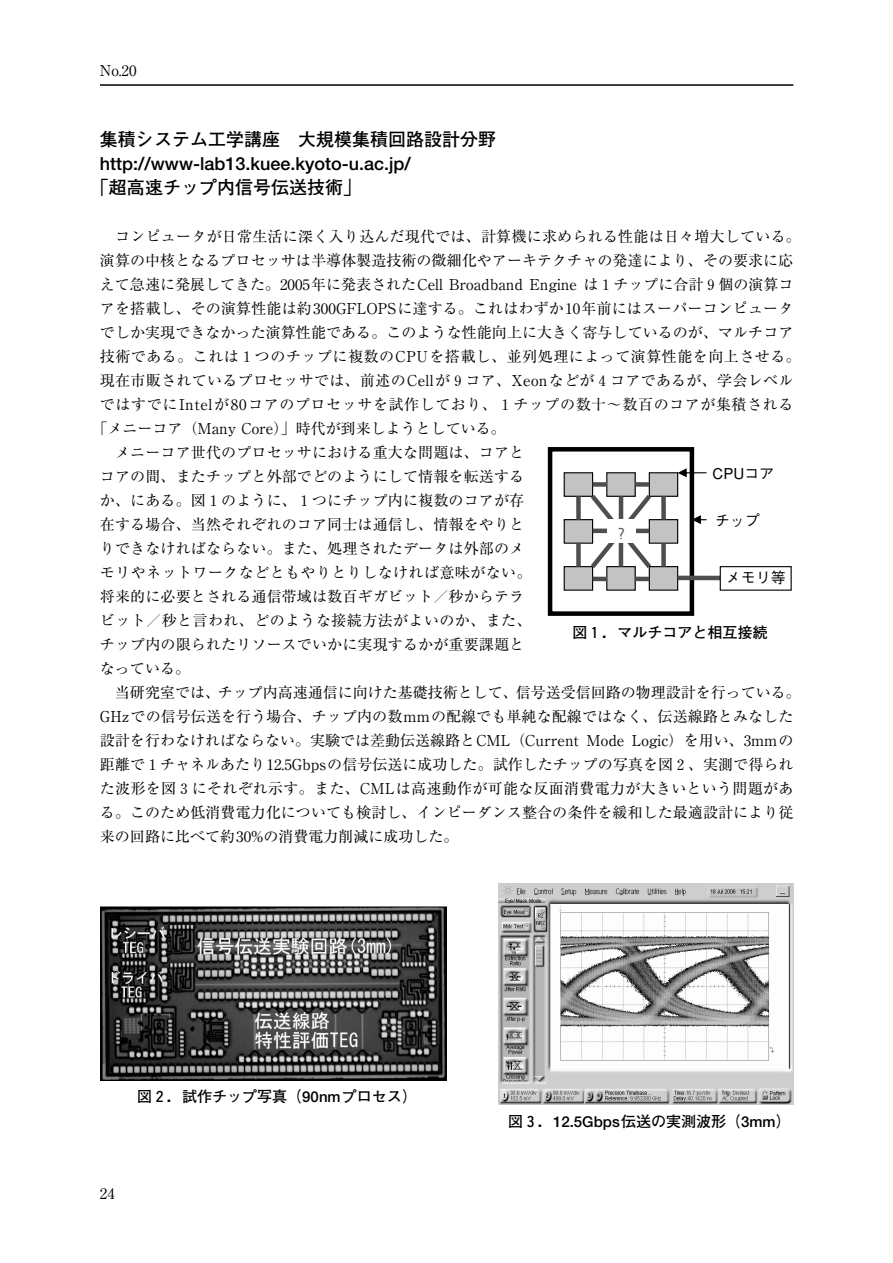
<style>
.page{position:relative;width:893px;height:1263px;background:#fff}
.page>*{position:absolute;margin:0;border:0;box-sizing:border-box;transform-origin:0 0}
.t1{font:700 18px "Futo Go B101";color:#000}
.t2{font:15px "Ryumin";letter-spacing:.01em;color:#000}
.t3{font:15px "Ryumin";letter-spacing:.03em;color:#000}
.t4{font:700 15px "Futo Go B101";color:#000}
.t5{font:15px "Ryumin";letter-spacing:.04em;color:#000}
.t6{font:15px "Ryumin";letter-spacing:.035em;color:#000}
.t7{font:500 15px "Gothic BBB";color:#000}
.t8{font:500 15px "Gothic BBB";color:#4e4e4e}
</style>
<div class="page">
<hr style="left:100px;top:84px;width:693px;height:2px;background:#000">
<div style="left:548px;top:447px;width:146px;height:169px;border:4px solid #000"></div>
<div style="left:564px;top:473px;width:28px;height:23px;background:#c3c3c3"></div>
<div style="left:563px;top:472px;width:30px;height:25px;border:1px solid #000"></div>
<div style="left:606px;top:473px;width:29px;height:23px;background:#c3c3c3"></div>
<div style="left:606px;top:472px;width:29px;height:25px;border:1px solid #000"></div>
<div style="left:649px;top:473px;width:28px;height:23px;background:#c3c3c3"></div>
<div style="left:648px;top:472px;width:30px;height:25px;border:1px solid #000"></div>
<div style="left:564px;top:520px;width:28px;height:23px;background:#c3c3c3"></div>
<div style="left:563px;top:519px;width:30px;height:25px;border:1px solid #000"></div>
<div style="left:564px;top:567px;width:28px;height:23px;background:#c3c3c3"></div>
<div style="left:563px;top:566px;width:30px;height:25px;border:1px solid #000"></div>
<div style="left:606px;top:567px;width:29px;height:23px;background:#c3c3c3"></div>
<div style="left:649px;top:567px;width:28px;height:23px;background:#c3c3c3"></div>
<div style="left:648px;top:566px;width:30px;height:25px;border:1px solid #000"></div>
<div style="left:649px;top:520px;width:28px;height:23px;background:#c3c3c3"></div>
<div style="left:648px;top:519px;width:30px;height:25px;border:1px solid #000"></div>
<svg style="left:574px;top:480px;width:94px;height:104px"></svg>
<div style="left:606px;top:520px;width:29px;height:23px;background:#fff"></div>
<svg style="left:677px;top:468px;width:29px;height:9px"></svg>
<svg style="left:692px;top:515px;width:14px;height:9px"></svg>
<hr style="left:677px;top:576px;width:43px;height:4px;background:#4e4e4e">
<div style="left:719px;top:566px;width:72px;height:25px;border:1px solid #000"></div>
<img style="left:100px;top:907px;width:346px;height:173px">
<img style="left:498px;top:884px;width:295px;height:221px">
<p class="t2" style="left:100px;top:65px;width:38px">No.20</p>
<p class="t1" style="left:100px;top:133px;width:397px">集積システム工学講座　大規模集積回路設計分野</p>
<p class="t1" style="left:100px;top:157px;width:312px">http://www-lab13.kuee.kyoto-u.ac.jp/</p>
<p class="t1" style="left:91px;top:181px;width:271px">「超高速チップ内信号伝送技術」</p>
<p class="t2" style="left:115px;top:232px;width:687px">コンピュータが日常生活に深く入り込んだ現代では、計算機に求められる性能は日々増大している。</p>
<p class="t2" style="left:100px;top:256px;width:695px">演算の中核となるプロセッサは半導体製造技術の微細化やアーキテクチャの発達により、その要求に応</p>
<p class="t2" style="left:100px;top:280px;width:695px">えて急速に発展してきた。2005年に発表されたCell Broadband Engine は１チップに合計９個の演算コ</p>
<p class="t2" style="left:100px;top:304px;width:695px">アを搭載し、その演算性能は約300GFLOPSに達する。これはわずか10年前にはスーパーコンピュータ</p>
<p class="t2" style="left:100px;top:328px;width:695px">でしか実現できなかった演算性能である。このような性能向上に大きく寄与しているのが、マルチコア</p>
<p class="t6" style="left:100px;top:352px;width:702px">技術である。これは１つのチップに複数のCPUを搭載し、並列処理によって演算性能を向上させる。</p>
<p class="t2" style="left:100px;top:376px;width:695px">現在市販されているプロセッサでは、前述のCellが９コア、Xeonなどが４コアであるが、学会レベル</p>
<p class="t5" style="left:100px;top:400px;width:695px">ではすでにIntelが80コアのプロセッサを試作しており、１チップの数十～数百のコアが集積される</p>
<p class="t2" style="left:92px;top:424px;width:415px">「メニーコア（Many Core）」時代が到来しようとしている。</p>
<p class="t2" style="left:115px;top:448px;width:410px">メニーコア世代のプロセッサにおける重大な問題は、コアと</p>
<p class="t2" style="left:100px;top:472px;width:425px">コアの間、またチップと外部でどのようにして情報を転送する</p>
<p class="t2" style="left:100px;top:496px;width:425px">か、にある。図１のように、１つにチップ内に複数のコアが存</p>
<p class="t2" style="left:100px;top:520px;width:425px">在する場合、当然それぞれのコア同士は通信し、情報をやりと</p>
<p class="t2" style="left:100px;top:544px;width:425px">りできなければならない。また、処理されたデータは外部のメ</p>
<p class="t3" style="left:100px;top:568px;width:433px">モリやネットワークなどともやりとりしなければ意味がない。</p>
<p class="t2" style="left:100px;top:592px;width:425px">将来的に必要とされる通信帯域は数百ギガビット／秒からテラ</p>
<p class="t3" style="left:100px;top:616px;width:433px">ビット／秒と言われ、どのような接続方法がよいのか、また、</p>
<p class="t2" style="left:100px;top:640px;width:425px">チップ内の限られたリソースでいかに実現するかが重要課題と</p>
<p class="t2" style="left:100px;top:664px;width:91px">なっている。</p>
<p class="t2" style="left:115px;top:688px;width:687px">当研究室では、チップ内高速通信に向けた基礎技術として、信号送受信回路の物理設計を行っている。</p>
<p class="t2" style="left:100px;top:712px;width:695px">GHzでの信号伝送を行う場合、チップ内の数mmの配線でも単純な配線ではなく、伝送線路とみなした</p>
<p class="t2" style="left:100px;top:736px;width:695px">設計を行わなければならない。実験では差動伝送線路とCML（Current Mode Logic）を用い、3mmの</p>
<p class="t2" style="left:100px;top:760px;width:695px">距離で１チャネルあたり12.5Gbpsの信号伝送に成功した。試作したチップの写真を図２、実測で得られ</p>
<p class="t2" style="left:100px;top:784px;width:695px">た波形を図３にそれぞれ示す。また、CMLは高速動作が可能な反面消費電力が大きいという問題があ</p>
<p class="t2" style="left:100px;top:808px;width:695px">る。このため低消費電力化についても検討し、インピーダンス整合の条件を緩和した最適設計により従</p>
<p class="t2" style="left:100px;top:832px;width:360px">来の回路に比べて約30%の消費電力削減に成功した。</p>
<p class="t7" style="left:712px;top:468px;width:63px">CPUコア</p>
<p class="t7" style="left:714px;top:515px;width:46px">チップ</p>
<p class="t8" style="left:613px;top:528px;width:16px">？</p>
<p class="t7" style="left:725px;top:572px;width:61px">メモリ等</p>
<p class="t4" style="left:572px;top:627px;width:196px">図１．マルチコアと相互接続</p>
<p class="t4" style="left:137px;top:1091px;width:281px">図２．試作チップ写真（90nmプロセス）</p>
<p class="t2" style="left:100px;top:1188px;width:16px">24</p>
<p class="t4" style="left:508px;top:1115px;width:284px">図３．12.5Gbps伝送の実測波形（3mm）</p>
</div>
